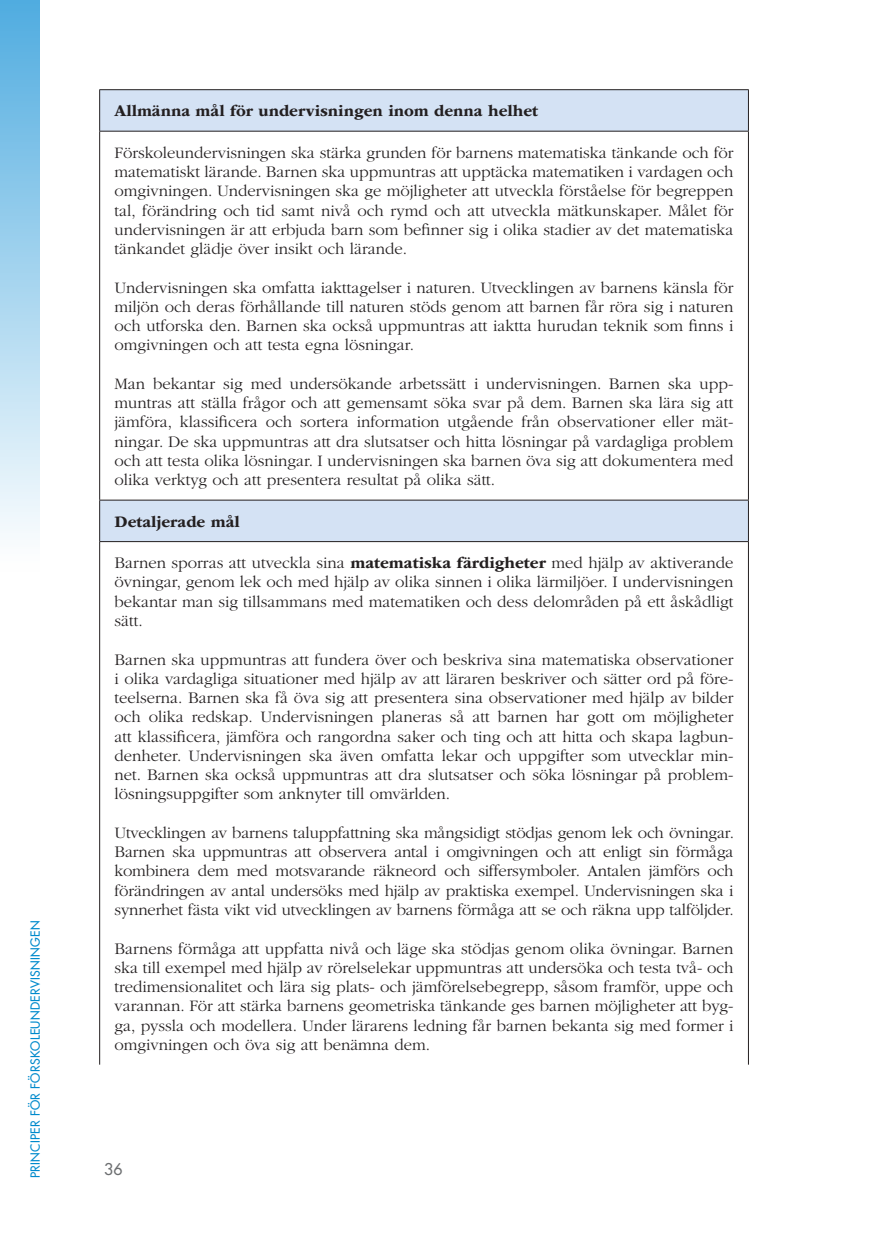
<style>
.page{position:relative;width:874px;height:1241px;background:#fff}
.page>*{position:absolute;margin:0;border:0;box-sizing:border-box;transform-origin:0 0}
.t1{font:300 16.62px/19.2px "ITC Garamond Std";color:#231f20;text-align:justify}
.t2{font:700 16.62px "ITC Garamond Std";color:#231f20}
.t3{font:500 15.75px "Futura Std";color:#6d6f71}
.t4{font:500 12.25px "Futura Std";letter-spacing:.025em;color:#008acc}
.s1{font-weight:700}
</style>
<div class="page">
<div style="left:0;top:0;width:39px;height:572px;background:linear-gradient(to bottom,#50ace0,#fff)"></div>
<svg style="left:100px;top:90px;width:647px;height:451px"></svg>
<hr style="left:99px;top:89px;width:649px;height:1px;background:#231f20">
<hr style="left:99px;top:90px;width:1px;height:41px;background:#231f20">
<hr style="left:747px;top:90px;width:1px;height:41px;background:#231f20">
<hr style="left:99px;top:131px;width:649px;height:1px;background:#231f20">
<hr style="left:99px;top:131px;width:1px;height:368px;background:#231f20">
<hr style="left:747px;top:131px;width:1px;height:368px;background:#231f20">
<hr style="left:99px;top:499px;width:649px;height:1px;background:#231f20">
<hr style="left:99px;top:500px;width:1px;height:41px;background:#231f20">
<hr style="left:747px;top:500px;width:1px;height:41px;background:#231f20">
<hr style="left:99px;top:541px;width:649px;height:1px;background:#231f20">
<hr style="left:99px;top:542px;width:1px;height:522px;background:#231f20">
<hr style="left:747px;top:542px;width:1px;height:522px;background:#231f20">
<p class="t4" style="left:27px;top:1177px;width:259px;rotate:-90deg">PRINCIPER FÖR FÖRSKOLEUNDERVISNINGEN</p>
<p class="t2" style="left:114px;top:102px;width:425px">Allmänna mål för undervisningen inom denna helhet</p>
<p class="t1" style="left:114px;top:143px;width:620px">Förskoleundervisningen ska stärka grunden för barnens matematiska tänkande och för matematiskt lärande. Barnen ska uppmuntras att upptäcka matematiken i vardagen och omgivningen. Undervisningen ska ge möjligheter att utveckla förståelse för begreppen tal, förändring och tid samt nivå och rymd och att utveckla mätkunskaper. Målet för undervisningen är att erbjuda barn som befinner sig i olika stadier av det matematiska tänkandet glädje över insikt och lärande.</p>
<p class="t1" style="left:114px;top:278px;width:620px">Undervisningen ska omfatta iakttagelser i naturen. Utvecklingen av barnens känsla för miljön och deras förhållande till naturen stöds genom att barnen får röra sig i naturen och utforska den. Barnen ska också uppmuntras att iaktta hurudan teknik som finns i omgivningen och att testa egna lösningar.</p>
<p class="t1" style="left:114px;top:374px;width:620px">Man bekantar sig med undersökande arbetssätt i undervisningen. Barnen ska upp&shy;muntras att ställa frågor och att gemensamt söka svar på dem. Barnen ska lära sig att jämföra, klassificera och sortera information utgående från observationer eller mät&shy;ningar. De ska uppmuntras att dra slutsatser och hitta lösningar på vardagliga problem och att testa olika lösningar. I undervisningen ska barnen öva sig att dokumentera med olika verktyg och att presentera resultat på olika sätt.</p>
<p class="t2" style="left:114px;top:512px;width:127px">Detaljerade mål</p>
<p class="t1" style="left:114px;top:553px;width:620px">Barnen sporras att utveckla sina <span class="s1">matematiska färdigheter</span> med hjälp av aktiverande övningar, genom lek och med hjälp av olika sinnen i olika lärmiljöer. I undervisningen bekantar man sig tillsammans med matematiken och dess delområden på ett åskådligt sätt.</p>
<p class="t1" style="left:114px;top:649px;width:620px">Barnen ska uppmuntras att fundera över och beskriva sina matematiska observationer i olika vardagliga situationer med hjälp av att läraren beskriver och sätter ord på före&shy;teelserna. Barnen ska få öva sig att presentera sina observationer med hjälp av bilder och olika redskap. Undervisningen planeras så att barnen har gott om möjligheter att klassificera, jämföra och rangordna saker och ting och att hitta och skapa lagbun&shy;denheter. Undervisningen ska även omfatta lekar och uppgifter som utvecklar min&shy;net. Barnen ska också uppmuntras att dra slutsatser och söka lösningar på problem&shy;lösningsuppgifter som anknyter till omvärlden.</p>
<p class="t1" style="left:114px;top:823px;width:620px">Utvecklingen av barnens taluppfattning ska mångsidigt stödjas genom lek och övningar.<br>Barnen ska uppmuntras att observera antal i omgivningen och att enligt sin förmåga kombinera dem med motsvarande räkneord och siffersymboler. Antalen jämförs och förändringen av antal undersöks med hjälp av praktiska exempel. Undervisningen ska i synnerhet fästa vikt vid utvecklingen av barnens förmåga att se och räkna upp talföljder.</p>
<p class="t1" style="left:114px;top:938px;width:620px">Barnens förmåga att uppfatta nivå och läge ska stödjas genom olika övningar. Barnen ska till exempel med hjälp av rörelselekar uppmuntras att undersöka och testa två- och tredimensionalitet och lära sig plats- och jämförelsebegrepp, såsom framför, uppe och varannan. För att stärka barnens geometriska tänkande ges barnen möjligheter att byg&shy;ga, pyssla och modellera. Under lärarens ledning får barnen bekanta sig med former i omgivningen och öva sig att benämna dem.</p>
<p class="t3" style="left:104px;top:1159px;width:20px">36</p>
</div>
